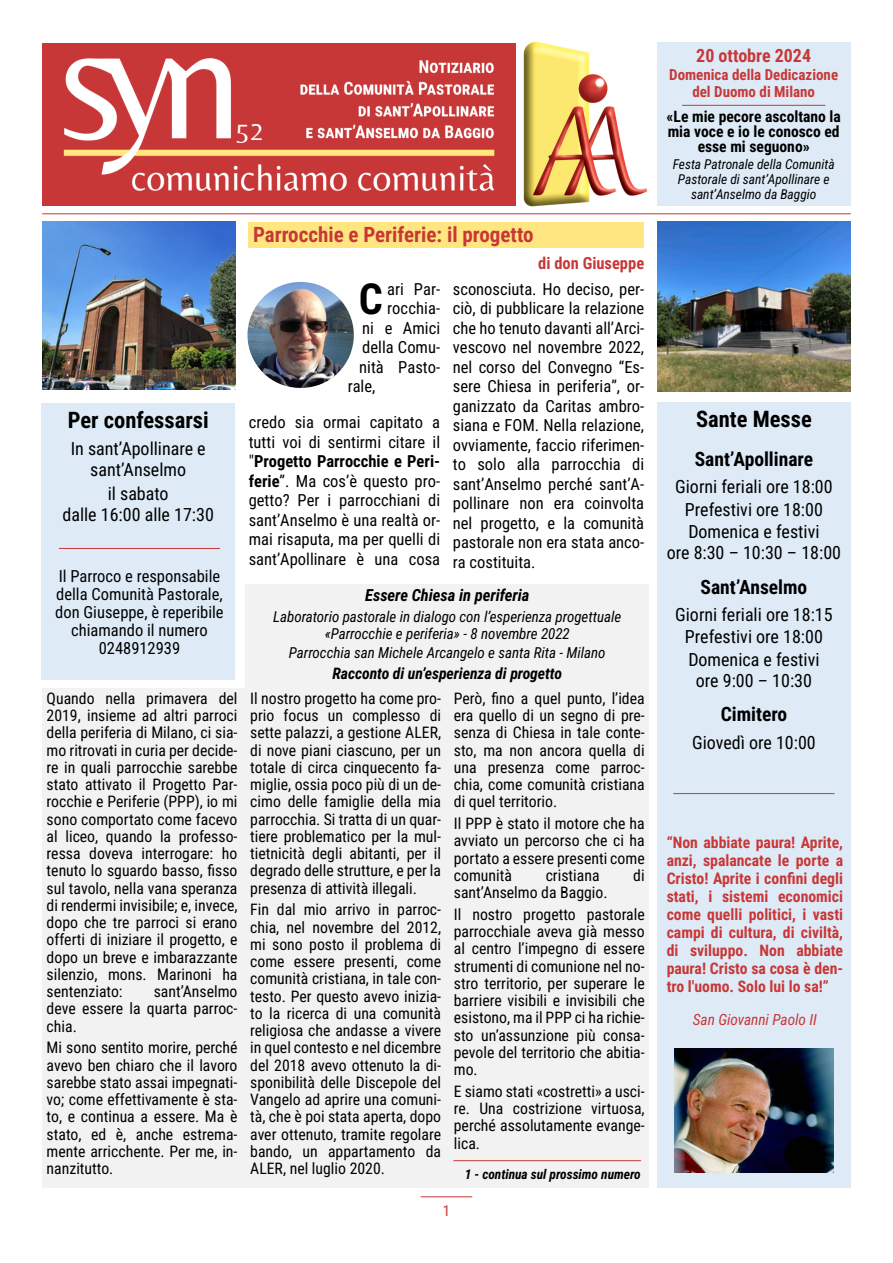
<style>
.page{position:relative;width:893px;height:1263px;background:#fff}
.page>*{position:absolute;margin:0;border:0;box-sizing:border-box;transform-origin:0 0}
.t1{font:700 42.3px "Roboto Condensed";color:#000}
.t2{font:27px "Belleza";color:#fff}
.t3{font:700 22.5px "Roboto Condensed";color:#000}
.t4{font:700 21px "Roboto Condensed";color:#c83737}
.t5{font:700 19.5px "Roboto Condensed";color:#000}
.t6{font:18px/22px "Roboto Condensed";color:#000;text-align:center}
.t7{font:700 18px "Roboto Condensed";color:#c83737}
.t8{font:16.5px/19.5px "Roboto Condensed";color:#000;text-align:justify}
.t9{font:italic 700 16.5px "Roboto Condensed";color:#000}
.t10{font:700 16.5px "Roboto Condensed";color:#c83737}
.t11{font:15.75px/17.2px "Roboto Condensed";color:#000;text-align:justify}
.t12{font:700 15.75px/18px "Roboto Condensed";color:#c83737;text-align:justify}
.t13{font:italic 700 15.75px "Roboto Condensed";color:#000}
.t14{font:700 15.6px/15px "Roboto Condensed";color:#000;text-align:center}
.t15{font:italic 15.3px "Roboto Condensed";color:#c83737}
.t16{font:italic 15px/17.5px "Roboto Condensed";color:#000;text-align:center}
.t17{font:700 15px/16.5px "Roboto Condensed";color:#c83737;text-align:center}
.t18{font:15px "Roboto Condensed";letter-spacing:-.02em;color:#c83737}
.t19{font:italic 13.5px/15px "Roboto Condensed";color:#000;text-align:center}
.t20{font:italic 700 13.5px "Roboto Condensed";color:#000}
.s1{font-weight:700}
</style>
<div class="page">
<div style="left:249px;top:222px;width:395px;height:26px;background:#ffe680"></div>
<div style="left:246px;top:584px;width:403px;height:116px;background:#f2f2f2"></div>
<hr style="left:421px;top:1196px;width:51px;height:1px;background:#c83737">
<img style="left:523px;top:41px;width:137px;height:166px">
<img style="left:42px;top:43px;width:474px;height:162px">
<div style="left:657px;top:43px;width:193px;height:163px;background:#deebf7"></div>
<img style="left:43px;top:222px;width:193px;height:168px">
<img style="left:657px;top:222px;width:193px;height:170px">
<hr style="left:42px;top:213px;width:808px;height:1px;background:#c83737">
<hr style="left:682px;top:105px;width:143px;height:1px;background:#c83737">
<div style="left:657px;top:402px;width:194px;height:785px;background:#deebf7"></div>
<img style="left:675px;top:1048px;width:158px;height:124px">
<div style="left:42px;top:403px;width:193px;height:276px;background:#deebf7"></div>
<hr style="left:59px;top:548px;width:161px;height:1px;background:#c83737">
<hr style="left:674px;top:793px;width:160px;height:1px;background:#c83737">
<img style="left:247px;top:282px;width:107px;height:106px;border-radius:50%">
<div style="left:42px;top:688px;width:607px;height:499px;background:#f2f2f2"></div>
<hr style="left:454px;top:1160px;width:187px;height:1px;background:#c83737">
<h2 class="t2" style="left:236px;top:115px;width:28px">52</h2>
<h3 class="t4" style="left:253px;top:226px;width:282px">Parrocchie e Periferie: il progetto</h3>
<h3 class="t3" style="left:68px;top:411px;width:142px">Per confessarsi</h3>
<p class="t6" style="left:71px;top:440px;width:137px;line-height:21px">In sant’Apollinare e sant’Anselmo</p>
<p class="t6" style="left:62px;top:485px;width:153px;line-height:21px">il sabato<br>dalle 16:00 alle 17:30</p>
<p class="t8" style="left:55px;top:568px;width:170px;line-height:18px;text-align:center">Il Parroco e responsabile della Comunità Pastorale, don Giuseppe, è reperibile chiamando il numero<br>0248912939</p>
<p class="t11" style="left:47px;top:691px;width:192px">Quando nella primavera del 2019, insieme ad altri parroci della periferia di Milano, ci sia&shy;mo ritrovati in curia per decide&shy;re in quali parrocchie sarebbe stato attivato il Progetto Par&shy;rocchie e Periferie (PPP), io mi sono comportato come facevo al liceo, quando la professo&shy;ressa doveva interrogare: ho tenuto lo sguardo basso, fisso sul tavolo, nella vana speranza di rendermi invisibile; e, invece, dopo che tre parroci si erano offerti di iniziare il progetto, e dopo un breve e imbarazzante silenzio, mons. Marinoni ha sentenziato:</p>
<p class="t11" style="left:47px;top:985px;width:192px;text-indent:107px">sant’Anselmo deve essere la quarta parroc&shy;chia.</p>
<p class="t11" style="left:47px;top:1041px;width:192px">Mi sono sentito morire, perché avevo ben chiaro che il lavoro sarebbe stato assai impegnati&shy;vo; come effettivamente è sta&shy;to, e continua a essere. Ma è stato, ed è, anche estrema&shy;mente arricchente. Per me, in&shy;nanzitutto.</p>
<h1 class="t1" style="left:359px;top:282px;width:26px">C</h1>
<p class="t8" style="left:387px;top:281px;width:55px">ari Par-</p>
<p class="t8" style="left:387px;top:300px;width:55px">rocchia-</p>
<p class="t8" style="left:362px;top:320px;width:79px">ni e Amici</p>
<p class="t8" style="left:362px;top:339px;width:79px">della Comu-</p>
<p class="t8" style="left:359px;top:359px;width:82px">nità Pasto-</p>
<p class="t8" style="left:348px;top:378px;width:29px">rale,</p>
<p class="t8" style="left:249px;top:414px;width:193px">credo sia ormai capitato a tutti voi di sentirmi citare il "<span class="s1">Progetto Parrocchie e Peri&shy;ferie</span>”. Ma cos’è questo pro&shy;getto? Per i parrocchiani di sant’Anselmo è una realtà or&shy;mai risaputa, ma per quelli di sant’Apollinare è una cosa</p>
<p class="t10" style="left:538px;top:257px;width:108px">di don Giuseppe</p>
<p class="t8" style="left:453px;top:281px;width:193px">sconosciuta. Ho deciso, per&shy;ciò, di pubblicare la relazione che ho tenuto davanti all’Arci&shy;vescovo nel novembre 2022, nel corso del Convegno “Es&shy;sere Chiesa in periferia”, or&shy;ganizzato da Caritas ambro&shy;siana e FOM. Nella relazione, ovviamente, faccio riferimen&shy;to solo alla parrocchia di sant’Anselmo perché sant’A&shy;pollinare non era coinvolta nel progetto, e la comunità pastorale non era stata anco&shy;ra costituita.</p>
<p class="t9" style="left:365px;top:589px;width:166px">Essere Chiesa in periferia</p>
<p class="t16" style="left:273px;top:609px;width:349px">Laboratorio pastorale in dialogo con l’esperienza progettuale «Parrocchie e periferia» - 8 novembre 2022</p>
<p class="t16" style="left:289px;top:646px;width:318px">Parrocchia san Michele Arcangelo e santa Rita - Milano</p>
<p class="t13" style="left:332px;top:667px;width:231px">Racconto di un’esperienza di progetto</p>
<p class="t11" style="left:250px;top:691px;width:192px">Il nostro progetto ha come pro&shy;prio focus un complesso di sette palazzi, a gestione ALER, di nove piani ciascuno, per un totale di circa cinquecento fa&shy;miglie, ossia poco più di un de&shy;cimo delle famiglie della mia parrocchia. Si tratta di un quar&shy;tiere problematico per la mul&shy;tietnicità degli abitanti, per il degrado delle strutture, e per la presenza di attività illegali.</p>
<p class="t11" style="left:250px;top:903px;width:192px">Fin dal mio arrivo in parroc&shy;chia, nel novembre del 2012, mi sono posto il problema di come essere presenti, come comunità cristiana, in tale con&shy;testo. Per questo avevo inizia&shy;to la ricerca di una comunità religiosa che andasse a vivere in quel contesto e nel dicembre del 2018 avevo ottenuto la di&shy;sponibilità delle Discepole del Vangelo ad aprire una comuni&shy;tà, che è poi stata aperta, dopo aver ottenuto, tramite regolare bando, un appartamento da ALER, nel luglio 2020.</p>
<p class="t11" style="left:454px;top:691px;width:192px">Però, fino a quel punto, l’idea era quello di un segno di pre&shy;senza di Chiesa in tale conte&shy;sto, ma non ancora quella di una presenza come parroc&shy;chia, come comunità cristiana di quel territorio.</p>
<p class="t11" style="left:454px;top:817px;width:192px">Il PPP è stato il motore che ha avviato un percorso che ci ha portato a essere presenti come comunità</p>
<p class="t11" style="left:546px;top:868px;width:55px">cristiana</p>
<p class="t11" style="left:633px;top:868px;width:13px">di</p>
<p class="t11" style="left:454px;top:883px;width:192px;line-height:21.8px">sant’Anselmo da Baggio.<br>Il nostro progetto pastorale</p>
<p class="t11" style="left:454px;top:925px;width:192px">parrocchiale aveva già messo al centro l’impegno di essere strumenti di comunione nel no&shy;stro territorio, per superare le barriere visibili e invisibili che esistono, ma il PPP ci ha richie&shy;sto un’assunzione più consa&shy;pevole del territorio che abitia&shy;mo.</p>
<p class="t11" style="left:454px;top:1084px;width:192px">E siamo stati «costretti» a usci&shy;re. Una costrizione virtuosa, perché assolutamente evange&shy;lica.</p>
<p class="t20" style="left:465px;top:1168px;width:177px">1 - continua sul prossimo numero</p>
<p class="t18" style="left:443px;top:1204px;width:9px">1</p>
<p class="t7" style="left:696px;top:48px;width:116px">20 ottobre 2024</p>
<p class="t17" style="left:669px;top:68px;width:170px">Domenica della Dedicazione del Duomo di Milano</p>
<p class="t14" style="left:667px;top:111px;width:176px">«Le mie pecore ascoltano la mia voce e io le conosco ed esse mi seguono»</p>
<p class="t19" style="left:673px;top:158px;width:164px">Festa Patronale della Comunità<br>Pastorale di sant’Apollinare e sant’Anselmo da Baggio</p>
<p class="t18" style="left:707px;top:54px;width:145px">20 OTTOBRE 2024 - N. 52</p>
<h3 class="t3" style="left:696px;top:411px;width:117px">Sante Messe</h3>
<p class="t5" style="left:695px;top:452px;width:120px">Sant’Apollinare</p>
<p class="t6" style="left:667px;top:478px;width:176px">Giorni feriali ore 18:00<br>Prefestivi ore 18:00<br>Domenica e festivi<br>ore 8:30 – 10:30 – 18:00</p>
<p class="t5" style="left:700px;top:579px;width:108px">Sant’Anselmo</p>
<p class="t6" style="left:675px;top:605px;width:159px">Giorni feriali ore 18:15<br>Prefestivi ore 18:00<br>Domenica e festivi ore 9:00 – 10:30</p>
<p class="t5" style="left:721px;top:707px;width:68px">Cimitero</p>
<p class="t6" style="left:692px;top:733px;width:125px">Giovedì ore 10:00</p>
<p class="t12" style="left:667px;top:835px;width:178px">“Non abbiate paura! Aprite, anzi, spalancate le porte a Cristo! Aprite i confini degli stati, i sistemi economici come quelli politici, i vasti campi di cultura, di civiltà, di sviluppo. Non abbiate paura! Cristo sa cosa è den&shy;tro l'uomo. Solo lui lo sa!”</p>
<p class="t15" style="left:693px;top:1013px;width:126px">San Giovanni Paolo II</p>
</div>
